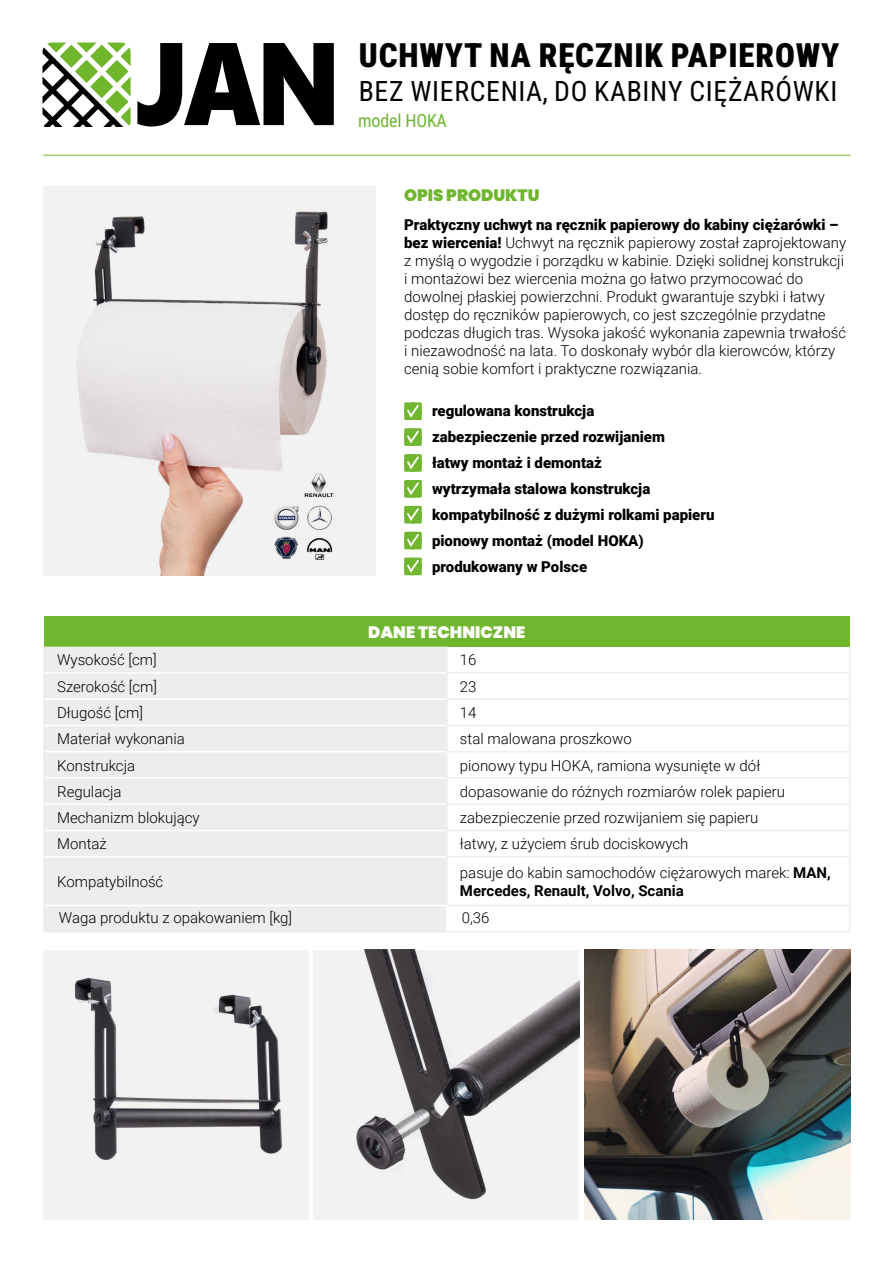
<style>
.page{position:relative;width:893px;height:1263px;background:#fff}
.page>*{position:absolute;margin:0;border:0;box-sizing:border-box;transform-origin:0 0}
.t1{font:900 33px "Roboto Condensed";letter-spacing:.025em;color:#000}
.t2{font:300 27.75px "Roboto Condensed";letter-spacing:.025em;color:#000}
.t3{font:300 18px "Roboto Condensed";letter-spacing:-.01em;color:#6fb631}
.t4{font:900 16.5px "Poppins";color:#fff}
.t5{font:900 16.5px "Poppins";color:#70b62f}
.t6{font:300 15px/18px "Roboto";color:#000}
.t7{font:900 15px/26.1px "Roboto";color:#000}
.s1{font-weight:900}
.s2{font-weight:700}
</style>
<div class="page">
<svg style="left:137px;top:43px;width:197px;height:84px"></svg>
<svg style="left:43px;top:43px;width:88px;height:84px"></svg>
<svg style="left:43px;top:186px;width:333px;height:389px;fill:#f3f2f2"></svg>
<div style="left:44px;top:617px;width:806px;height:30px;background:#70b62f"></div>
<div style="left:45px;top:647px;width:401px;height:284px;background:#eeeded"></div>
<hr style="left:446px;top:647px;width:2px;height:25px;background:#eeeded">
<hr style="left:446px;top:672px;width:403px;height:2px;background:#eeeded">
<hr style="left:446px;top:674px;width:2px;height:24px;background:#eeeded">
<hr style="left:446px;top:698px;width:403px;height:2px;background:#eeeded">
<hr style="left:446px;top:700px;width:2px;height:25px;background:#eeeded">
<hr style="left:446px;top:725px;width:403px;height:1px;background:#eeeded">
<hr style="left:446px;top:726px;width:2px;height:25px;background:#eeeded">
<hr style="left:446px;top:751px;width:403px;height:1px;background:#eeeded">
<hr style="left:446px;top:752px;width:2px;height:25px;background:#eeeded">
<hr style="left:446px;top:777px;width:403px;height:2px;background:#eeeded">
<hr style="left:446px;top:779px;width:2px;height:24px;background:#eeeded">
<hr style="left:446px;top:803px;width:403px;height:2px;background:#eeeded">
<hr style="left:446px;top:805px;width:2px;height:25px;background:#eeeded">
<hr style="left:446px;top:830px;width:403px;height:1px;background:#eeeded">
<hr style="left:446px;top:831px;width:2px;height:25px;background:#eeeded">
<hr style="left:446px;top:856px;width:403px;height:1px;background:#eeeded">
<hr style="left:446px;top:857px;width:2px;height:48px;background:#eeeded">
<hr style="left:446px;top:905px;width:403px;height:1px;background:#eeeded">
<hr style="left:45px;top:672px;width:401px;height:2px;background:#fff">
<hr style="left:45px;top:698px;width:401px;height:2px;background:#fff">
<hr style="left:45px;top:725px;width:401px;height:1px;background:#fff">
<hr style="left:45px;top:751px;width:401px;height:1px;background:#fff">
<hr style="left:45px;top:777px;width:401px;height:2px;background:#fff">
<hr style="left:45px;top:803px;width:401px;height:2px;background:#fff">
<hr style="left:45px;top:830px;width:401px;height:1px;background:#fff">
<hr style="left:45px;top:856px;width:401px;height:1px;background:#fff">
<hr style="left:45px;top:905px;width:403px;height:1px;background:#fff">
<hr style="left:43px;top:647px;width:2px;height:26px;background:#eeeded">
<hr style="left:43px;top:673px;width:2px;height:26px;background:#eeeded">
<hr style="left:43px;top:699px;width:2px;height:26px;background:#eeeded">
<hr style="left:43px;top:725px;width:2px;height:27px;background:#eeeded">
<hr style="left:43px;top:752px;width:2px;height:26px;background:#eeeded">
<hr style="left:43px;top:778px;width:2px;height:26px;background:#eeeded">
<hr style="left:43px;top:804px;width:2px;height:26px;background:#eeeded">
<hr style="left:43px;top:830px;width:2px;height:27px;background:#eeeded">
<svg style="left:849px;top:647px;width:1px;height:210px"></svg>
<hr style="left:43px;top:857px;width:2px;height:48px;background:#eeeded">
<hr style="left:849px;top:857px;width:1px;height:48px;background:#eeeded">
<hr style="left:43px;top:905px;width:2px;height:26px;background:#eeeded">
<svg style="left:849px;top:905px;width:1px;height:26px"></svg>
<hr style="left:43px;top:931px;width:404px;height:1px;background:#eeeded">
<hr style="left:447px;top:931px;width:403px;height:1px;background:#eeeded">
<img style="left:585px;top:950px;width:265px;height:269px">
<svg style="left:314px;top:950px;width:265px;height:269px;fill:#f3f2f2"></svg>
<svg style="left:43px;top:950px;width:266px;height:269px;fill:#f3f2f2"></svg>
<div style="left:404px;top:402px;width:18px;height:18px;background:#70b62f"></div>
<svg style="left:407px;top:405px;width:12px;height:13px"></svg>
<div style="left:404px;top:428px;width:18px;height:18px;background:#70b62f"></div>
<svg style="left:407px;top:430px;width:12px;height:14px"></svg>
<div style="left:404px;top:454px;width:18px;height:18px;background:#70b62f"></div>
<svg style="left:407px;top:456px;width:12px;height:13px"></svg>
<div style="left:404px;top:532px;width:18px;height:17px;background:#70b62f"></div>
<svg style="left:407px;top:534px;width:12px;height:13px"></svg>
<div style="left:404px;top:506px;width:18px;height:17px;background:#70b62f"></div>
<svg style="left:407px;top:508px;width:12px;height:13px"></svg>
<div style="left:404px;top:480px;width:18px;height:18px;background:#70b62f"></div>
<svg style="left:407px;top:482px;width:12px;height:13px"></svg>
<div style="left:404px;top:558px;width:18px;height:17px;background:#70b62f"></div>
<svg style="left:407px;top:560px;width:12px;height:13px"></svg>
<hr style="left:43px;top:155px;width:807px;height:1px;background:#70b62f">
<h1 class="t1" style="left:359px;top:32px;width:482px">UCHWYT NA RĘCZNIK PAPIEROWY</h1>
<h2 class="t2" style="left:359px;top:72px;width:480px">BEZ WIERCENIA, DO KABINY CIĘŻARÓWKI</h2>
<p class="t3" style="left:358px;top:108px;width:90px">model HOKA</p>
<p class="t5" style="left:404px;top:186px;width:137px">OPIS PRODUKTU</p>
<p class="t6" style="left:404px;top:215px;width:444px"><span class="s1">Praktyczny uchwyt na ręcznik papierowy do kabiny ciężarówki – bez wiercenia!</span> Uchwyt na ręcznik papierowy został zaprojektowany z myślą o wygodzie i porządku w kabinie. Dzięki solidnej konstrukcji i montażowi bez wiercenia można go łatwo przymocować do dowolnej płaskiej powierzchni. Produkt gwarantuje szybki i łatwy dostęp do ręczników papierowych, co jest szczególnie przydatne podczas długich tras. Wysoka jakość wykonania zapewnia trwałość i niezawodność na lata. To doskonały wybór dla kierowców, którzy cenią sobie komfort i praktyczne rozwiązania.</p>
<p class="t7" style="left:432px;top:397px;width:284px">regulowana konstrukcja<br>zabezpieczenie przed rozwijaniem<br>łatwy montaż i demontaż<br>wytrzymała stalowa konstrukcja kompatybilność z dużymi rolkami papieru pionowy montaż (model HOKA) produkowany w Polsce</p>
<p class="t4" style="left:368px;top:623px;width:159px">DANE TECHNICZNE</p>
<p class="t6" style="left:57px;top:650px;width:101px">Wysokość [cm]</p>
<p class="t6" style="left:460px;top:650px;width:18px">16</p>
<p class="t6" style="left:57px;top:677px;width:102px">Szerokość [cm]</p>
<p class="t6" style="left:460px;top:677px;width:18px">23</p>
<p class="t6" style="left:57px;top:703px;width:87px">Długość [cm]</p>
<p class="t6" style="left:460px;top:703px;width:18px">14</p>
<p class="t6" style="left:57px;top:729px;width:129px">Materiał wykonania</p>
<p class="t6" style="left:460px;top:729px;width:173px">stal malowana proszkowo</p>
<p class="t6" style="left:57px;top:756px;width:79px">Konstrukcja</p>
<p class="t6" style="left:460px;top:756px;width:302px">pionowy typu HOKA, ramiona wysunięte w dół</p>
<p class="t6" style="left:57px;top:782px;width:66px">Regulacja</p>
<p class="t6" style="left:460px;top:782px;width:327px">dopasowanie do różnych rozmiarów rolek papieru</p>
<p class="t6" style="left:57px;top:808px;width:144px">Mechanizm blokujący</p>
<p class="t6" style="left:460px;top:808px;width:300px">zabezpieczenie przed rozwijaniem się papieru</p>
<p class="t6" style="left:57px;top:834px;width:51px">Montaż</p>
<p class="t6" style="left:460px;top:834px;width:230px">łatwy, z użyciem śrub dociskowych</p>
<p class="t6" style="left:57px;top:872px;width:108px">Kompatybilność</p>
<p class="t6" style="left:460px;top:863px;width:372px">pasuje do kabin samochodów ciężarowych marek: <span class="s2">MAN,<br>Mercedes, Renault, Volvo, Scania</span></p>
<p class="t6" style="left:59px;top:908px;width:235px">Waga produktu z opakowaniem [kg]</p>
<p class="t6" style="left:462px;top:908px;width:29px">0,36</p>
</div>
